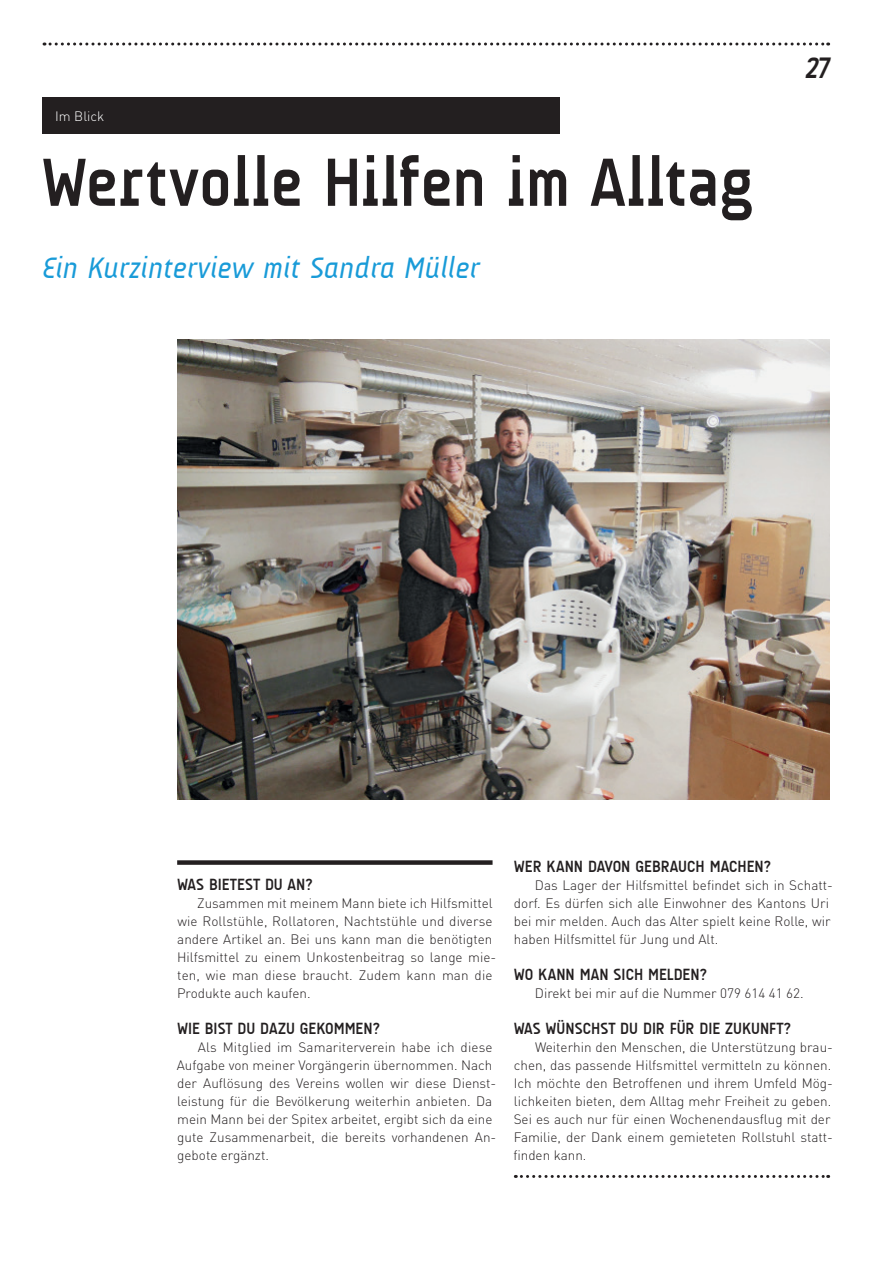
<style>
.page{position:relative;width:893px;height:1263px;background:#fff}
.page>*{position:absolute;margin:0;border:0;box-sizing:border-box;transform-origin:0 0}
.t1{font:700 69px "A Udimat";letter-spacing:.005em;color:#231f20}
.t2{font:italic 30px "A Udimat";letter-spacing:.01em;color:#199bd8}
.t3{font:italic 700 30px "A Udimat";color:#231f20}
.t4{font:700 16.5px "A Udimat";color:#231f20}
.t5{font:300 13.5px/18px "DINOT";color:#231f20}
.t6{font:300 13.5px "DINOT";color:#fff}
</style>
<div class="page">
<svg style="left:515px;top:1175px;width:314px;height:3px"></svg>
<svg style="left:44px;top:43px;width:785px;height:3px"></svg>
<div style="left:177px;top:860px;width:316px;height:5px;background:#231f20"></div>
<div style="left:43px;top:98px;width:517px;height:36px;background:#231f20"></div>
<img style="left:177px;top:339px;width:652px;height:461px">
<p class="t6" style="left:55px;top:107px;width:51px">Im Blick</p>
<h1 class="t1" style="left:43px;top:143px;width:712px">Wertvolle Hilfen im Alltag</h1>
<h2 class="t2" style="left:43px;top:251px;width:439px">Ein Kurzinterview mit Sandra Müller</h2>
<h2 class="t3" style="left:805px;top:51px;width:25px">27</h2>
<p class="t4" style="left:177px;top:875px;width:137px">WAS BIETEST DU AN?</p>
<p class="t5" style="left:177px;top:893px;width:321px;text-indent:20px">Zusammen mit meinem Mann biete ich Hilfsmittel wie Rollstühle, Rollatoren, Nachtstühle und diverse andere Artikel an. Bei uns kann man die benötigten Hilfsmittel zu einem Unkostenbeitrag so lange mie&shy;ten, wie man diese braucht. Zudem kann man die Produkte auch kaufen.</p>
<p class="t4" style="left:177px;top:1019px;width:204px">WIE BIST DU DAZU GEKOMMEN?</p>
<p class="t5" style="left:177px;top:1037px;width:321px;text-indent:21px">Als Mitglied im Samariterverein habe ich diese Aufgabe von meiner Vorgängerin übernommen. Nach der Auflösung des Vereins wollen wir diese Dienst&shy;leistung für die Bevölkerung weiterhin anbieten. Da mein Mann bei der Spitex arbeitet, ergibt sich da eine gute Zusammenarbeit, die bereits vorhandenen An&shy;gebote ergänzt.</p>
<p class="t4" style="left:514px;top:857px;width:258px">WER KANN DAVON GEBRAUCH MACHEN?</p>
<p class="t5" style="left:514px;top:875px;width:321px;text-indent:21px">Das Lager der Hilfsmittel befindet sich in Schatt&shy;dorf. Es dürfen sich alle Einwohner des Kantons Uri bei mir melden. Auch das Alter spielt keine Rolle, wir haben Hilfsmittel für Jung und Alt.</p>
<p class="t4" style="left:514px;top:965px;width:194px">WO KANN MAN SICH MELDEN?</p>
<p class="t5" style="left:535px;top:983px;width:270px">Direkt bei mir auf die Nummer 079 614 41 62.</p>
<p class="t4" style="left:514px;top:1019px;width:279px">WAS WÜNSCHST DU DIR FÜR DIE ZUKUNFT?</p>
<p class="t5" style="left:513px;top:1037px;width:321px;text-indent:22px">Weiterhin den Menschen, die Unterstützung brau&shy;chen, das passende Hilfsmittel vermitteln zu können.<br>Ich möchte den Betroffenen und ihrem Umfeld Mög&shy;lichkeiten bieten, dem Alltag mehr Freiheit zu geben.<br>Sei es auch nur für einen Wochenendausflug mit der Familie, der Dank einem gemieteten Rollstuhl statt&shy;finden kann.</p>
</div>
